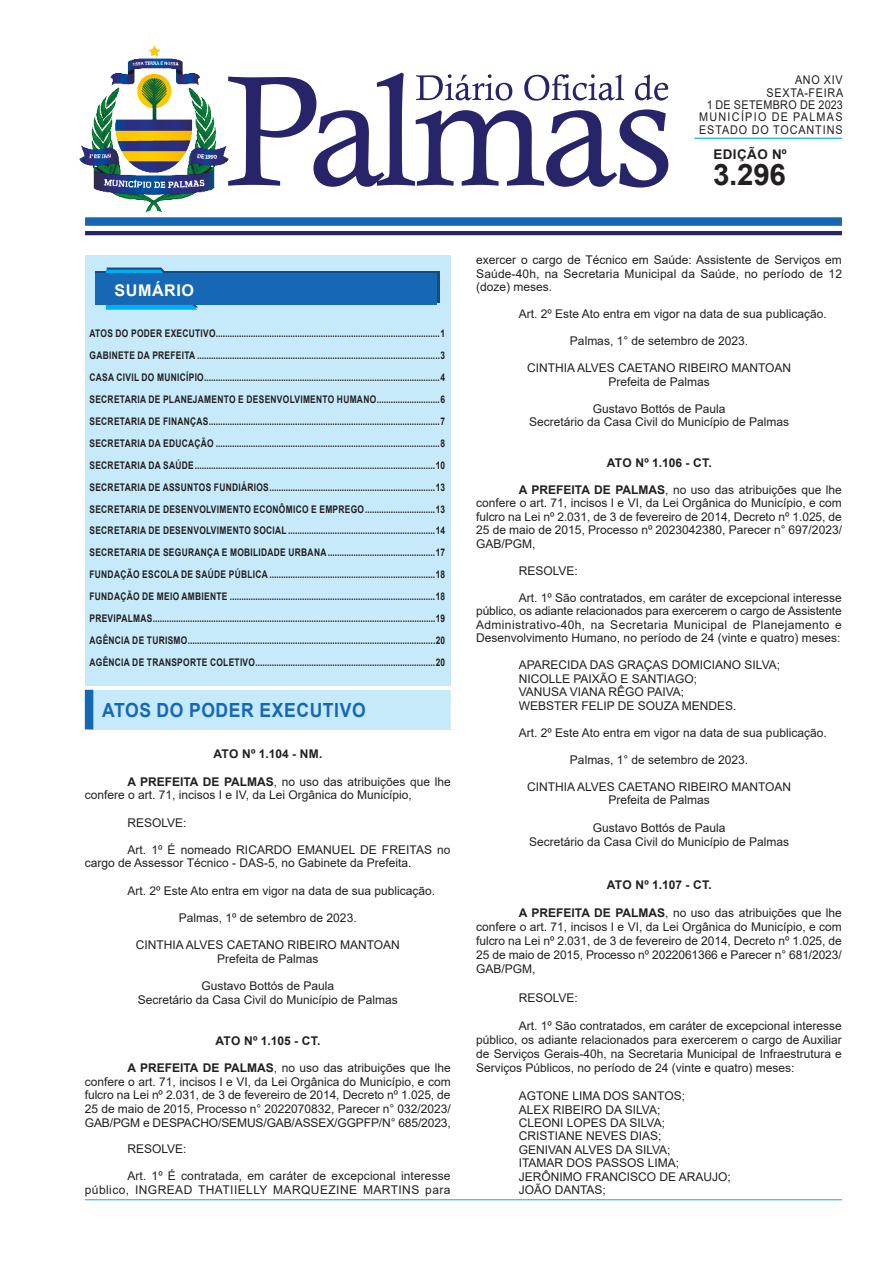
<style>
.page{position:relative;width:893px;height:1263px;background:#fff}
.page>*{position:absolute;margin:0;border:0;box-sizing:border-box;transform-origin:0 0}
.t1{font:700 29.55px "Arial";color:#231f20}
.CHANCELA{font:700 19.5px "Arial";letter-spacing:.035em;color:#1768b4;scale:.9 1}
.t2{font:700 16.2px "Arial";letter-spacing:.035em;color:#fff}
.t3{font:700 13.35px "Arial";letter-spacing:.035em;color:#231f20}
.TEXTO{font:12px/13.5px "Arial";color:#231f20;text-align:justify}
.ASSINATURA{font:12px "Arial";color:#231f20}
.TITULO{font:700 12px "Arial";letter-spacing:.01em;color:#231f20}
.TEXTO-2{font:12px "Arial";letter-spacing:.03em;color:#231f20;scale:.9 1}
.TEXTO-3{font:12px "Arial";letter-spacing:.12em;color:#231f20;scale:.9 1}
.TEXTO-4{font:12px "Arial";letter-spacing:.085em;color:#231f20;scale:.9 1}
.TEXTO-5{font:12px "Arial";letter-spacing:.065em;color:#231f20;scale:.9 1}
.TEXTO-6{font:12px "Arial";color:#231f20;scale:.9 1}
.t4{font:700 10.5px "Arial";letter-spacing:.035em;color:#231f20;scale:.8 1}
.s1{font-weight:700}
</style>
<div class="page">
<div style="left:85px;top:255px;width:366px;height:430px;background:#c6eafa"></div>
<div style="left:85px;top:217px;width:757px;height:9px;background:#1768b4"></div>
<hr style="left:85px;top:231px;width:757px;height:4px;background:#28246a">
<hr style="left:694px;top:138px;width:148px;height:1px;background:#00aeef">
<svg style="left:229px;top:73px;width:439px;height:115px"></svg>
<svg style="left:96px;top:272px;width:344px;height:31px"></svg>
<svg style="left:106px;top:268px;width:92px;height:42px"></svg>
<div style="left:96px;top:274px;width:341px;height:31px;background:#1768b4"></div>
<hr style="left:85px;top:1199px;width:757px;height:1px;background:#00aeef">
<img style="left:80px;top:46px;width:149px;height:167px">
<div style="left:89px;top:690px;width:366px;height:39px;background:#c6eafa"></div>
<div style="left:85px;top:690px;width:8px;height:39px;background:#1768b4"></div>
<div style="left:451px;top:690px;width:8px;height:39px;background:#fff"></div>
<p class="TEXTO-6" style="left:795px;top:72px;width:54px">ANO XIV</p>
<p class="TEXTO-5" style="left:767px;top:84px;width:87px">SEXTA-FEIRA</p>
<p class="TEXTO-2" style="left:707px;top:97px;width:153px">1 DE SETEMBRO DE 2023</p>
<p class="TEXTO-3" style="left:699px;top:109px;width:161px">MUNICÍPIO DE PALMAS</p>
<p class="TEXTO-4" style="left:699px;top:121px;width:161px">ESTADO DO TOCANTINS</p>
<p class="t1" style="left:713px;top:154px;width:74px">3.296</p>
<p class="t3" style="left:713px;top:145px;width:75px">EDIÇÃO Nº</p>
<p class="t2" style="left:114px;top:279px;width:81px">SUMÁRIO</p>
<p class="t4" style="left:90px;top:326px;width:446px">ATOS DO PODER EXECUTIVO................................................................................................1</p>
<p class="t4" style="left:90px;top:348px;width:446px">GABINETE DA PREFEITA ........................................................................................................3</p>
<p class="t4" style="left:90px;top:370px;width:446px">CASA CIVIL DO MUNICÍPIO.....................................................................................................4</p>
<p class="t4" style="left:90px;top:392px;width:446px">SECRETARIA DE PLANEJAMENTO E DESENVOLVIMENTO HUMANO...........................6</p>
<p class="t4" style="left:90px;top:414px;width:446px">SECRETARIA DE FINANÇAS...................................................................................................7</p>
<p class="t4" style="left:90px;top:436px;width:446px">SECRETARIA DA EDUCAÇÃO ................................................................................................8</p>
<p class="t4" style="left:90px;top:458px;width:446px">SECRETARIA DA SAÚDE.......................................................................................................10</p>
<p class="t4" style="left:90px;top:479px;width:446px">SECRETARIA DE ASSUNTOS FUNDIÁRIOS.......................................................................13</p>
<p class="t4" style="left:90px;top:501px;width:446px">SECRETARIA DE DESENVOLVIMENTO ECONÔMICO E EMPREGO..............................13</p>
<p class="t4" style="left:90px;top:523px;width:446px">SECRETARIA DE DESENVOLVIMENTO SOCIAL ...............................................................14</p>
<p class="t4" style="left:90px;top:545px;width:446px">SECRETARIA DE SEGURANÇA E MOBILIDADE URBANA ..............................................17</p>
<p class="t4" style="left:90px;top:567px;width:446px">FUNDAÇÃO ESCOLA DE SAÚDE PÚBLICA .......................................................................18</p>
<p class="t4" style="left:90px;top:589px;width:446px">FUNDAÇÃO DE MEIO AMBIENTE ........................................................................................18</p>
<p class="t4" style="left:90px;top:611px;width:446px">PREVIPALMAS.........................................................................................................................19</p>
<p class="t4" style="left:90px;top:633px;width:446px">AGÊNCIA DE TURISMO..........................................................................................................20</p>
<p class="t4" style="left:90px;top:655px;width:446px">AGÊNCIA DE TRANSPORTE COLETIVO.............................................................................20</p>
<p class="CHANCELA" style="left:102px;top:696px;width:294px">ATOS DO PODER EXECUTIVO</p>
<p class="TITULO" style="left:213px;top:746px;width:110px">ATO Nº 1.104 - NM.</p>
<p class="TEXTO" style="left:85px;top:774px;width:367px;text-indent:43px"><span class="s1">A PREFEITA DE PALMAS</span>, no uso das atribuições que lhe confere o art. 71, incisos I e IV, da Lei Orgânica do Município,</p>
<p class="TEXTO" style="left:127px;top:815px;width:61px">RESOLVE:</p>
<p class="TEXTO" style="left:85px;top:843px;width:367px;text-indent:43px">Art. 1º É nomeado RICARDO EMANUEL DE FREITAS no cargo de Assessor Técnico - DAS-5, no Gabinete da Prefeita.</p>
<p class="TEXTO" style="left:127px;top:884px;width:309px">Art. 2º Este Ato entra em vigor na data de sua publicação.</p>
<p class="ASSINATURA" style="left:179px;top:909px;width:179px">Palmas, 1º de setembro de 2023.</p>
<p class="ASSINATURA" style="left:136px;top:937px;width:266px">CINTHIA ALVES CAETANO RIBEIRO MANTOAN</p>
<p class="ASSINATURA" style="left:217px;top:950px;width:103px">Prefeita de Palmas</p>
<p class="ASSINATURA" style="left:201px;top:978px;width:134px">Gustavo Bottós de Paula</p>
<p class="ASSINATURA" style="left:138px;top:991px;width:262px">Secretário da Casa Civil do Município de Palmas</p>
<p class="TITULO" style="left:215px;top:1032px;width:106px">ATO Nº 1.105 - CT.</p>
<p class="TEXTO" style="left:85px;top:1061px;width:368px;text-indent:43px"><span class="s1">A PREFEITA DE PALMAS</span>, no uso das atribuições que lhe confere o art. 71, incisos I e VI, da Lei Orgânica do Município, e com fulcro na Lei nº 2.031, de 3 de fevereiro de 2014, Decreto nº 1.025, de 25 de maio de 2015, Processo n° 2022070832, Parecer n° 032/2023/ GAB/PGM e DESPACHO/SEMUS/GAB/ASSEX/GGPFP/N° 685/2023,</p>
<p class="TEXTO" style="left:127px;top:1142px;width:61px">RESOLVE:</p>
<p class="TEXTO" style="left:85px;top:1169px;width:367px;text-align:right">Art. 1º É contratada, em caráter de excepcional interesse público, INGREAD THATIIELLY MARQUEZINE MARTINS para</p>
<p class="TEXTO" style="left:476px;top:253px;width:367px">exercer o cargo de Técnico em Saúde: Assistente de Serviços em Saúde-40h, na Secretaria Municipal da Saúde, no período de 12 (doze) meses.</p>
<p class="TEXTO" style="left:519px;top:307px;width:309px">Art. 2º Este Ato entra em vigor na data de sua publicação.</p>
<p class="ASSINATURA" style="left:570px;top:333px;width:180px">Palmas, 1° de setembro de 2023.</p>
<p class="ASSINATURA" style="left:527px;top:360px;width:266px">CINTHIA ALVES CAETANO RIBEIRO MANTOAN</p>
<p class="ASSINATURA" style="left:608px;top:373px;width:103px">Prefeita de Palmas</p>
<p class="ASSINATURA" style="left:593px;top:400px;width:134px">Gustavo Bottós de Paula</p>
<p class="ASSINATURA" style="left:529px;top:414px;width:262px">Secretário da Casa Civil do Município de Palmas</p>
<p class="TITULO" style="left:607px;top:454px;width:106px">ATO Nº 1.106 - CT.</p>
<p class="TEXTO" style="left:476px;top:483px;width:367px;text-indent:43px"><span class="s1">A PREFEITA DE PALMAS</span>, no uso das atribuições que lhe confere o art. 71, incisos I e VI, da Lei Orgânica do Município, e com fulcro na Lei nº 2.031, de 3 de fevereiro de 2014, Decreto nº 1.025, de 25 de maio de 2015, Processo nº 2023042380, Parecer n° 697/2023/ GAB/PGM,</p>
<p class="TEXTO" style="left:519px;top:564px;width:61px">RESOLVE:</p>
<p class="TEXTO" style="left:476px;top:591px;width:367px;text-indent:43px">Art. 1º São contratados, em caráter de excepcional interesse público, os adiante relacionados para exercerem o cargo de Assistente Administrativo-40h, na Secretaria Municipal de Planejamento e Desenvolvimento Humano, no período de 24 (vinte e quatro) meses:</p>
<p class="TEXTO" style="left:519px;top:658px;width:263px">APARECIDA DAS GRAÇAS DOMICIANO SILVA;</p>
<p class="TEXTO" style="left:519px;top:672px;width:180px">NICOLLE PAIXÃO E SANTIAGO;</p>
<p class="TEXTO" style="left:519px;top:685px;width:167px">VANUSA VIANA RÊGO PAIVA;</p>
<p class="TEXTO" style="left:519px;top:699px;width:219px">WEBSTER FELIP DE SOUZA MENDES.</p>
<p class="TEXTO" style="left:519px;top:726px;width:309px">Art. 2º Este Ato entra em vigor na data de sua publicação.</p>
<p class="ASSINATURA" style="left:570px;top:751px;width:180px">Palmas, 1° de setembro de 2023.</p>
<p class="ASSINATURA" style="left:527px;top:778px;width:266px">CINTHIA ALVES CAETANO RIBEIRO MANTOAN</p>
<p class="ASSINATURA" style="left:608px;top:792px;width:103px">Prefeita de Palmas</p>
<p class="ASSINATURA" style="left:593px;top:820px;width:134px">Gustavo Bottós de Paula</p>
<p class="ASSINATURA" style="left:529px;top:834px;width:262px">Secretário da Casa Civil do Município de Palmas</p>
<p class="TITULO" style="left:607px;top:876px;width:106px">ATO Nº 1.107 - CT.</p>
<p class="TEXTO" style="left:476px;top:906px;width:367px;line-height:14.1px;text-indent:43px"><span class="s1">A PREFEITA DE PALMAS</span>, no uso das atribuições que lhe confere o art. 71, incisos I e VI, da Lei Orgânica do Município, e com fulcro na Lei nº 2.031, de 3 de fevereiro de 2014, Decreto nº 1.025, de 25 de maio de 2015, Processo nº 2022061366 e Parecer n° 681/2023/ GAB/PGM,</p>
<p class="TEXTO" style="left:519px;top:990px;width:61px">RESOLVE:</p>
<p class="TEXTO" style="left:476px;top:1018px;width:367px;line-height:14.1px;text-indent:43px">Art. 1º São contratados, em caráter de excepcional interesse público, os adiante relacionados para exercerem o cargo de Auxiliar de Serviços Gerais-40h, na Secretaria Municipal de Infraestrutura e Serviços Públicos, no período de 24 (vinte e quatro) meses:</p>
<p class="TEXTO" style="left:519px;top:1089px;width:168px">AGTONE LIMA DOS SANTOS;</p>
<p class="TEXTO" style="left:519px;top:1102px;width:143px">ALEX RIBEIRO DA SILVA;</p>
<p class="TEXTO" style="left:519px;top:1116px;width:148px">CLEONI LOPES DA SILVA;</p>
<p class="TEXTO" style="left:519px;top:1129px;width:144px">CRISTIANE NEVES DIAS;</p>
<p class="TEXTO" style="left:519px;top:1142px;width:153px">GENIVAN ALVES DA SILVA;</p>
<p class="TEXTO" style="left:519px;top:1156px;width:162px">ITAMAR DOS PASSOS LIMA;</p>
<p class="TEXTO" style="left:519px;top:1169px;width:214px">JERÔNIMO FRANCISCO DE ARAUJO;</p>
<p class="TEXTO" style="left:519px;top:1183px;width:89px">JOÃO DANTAS;</p>
</div>
